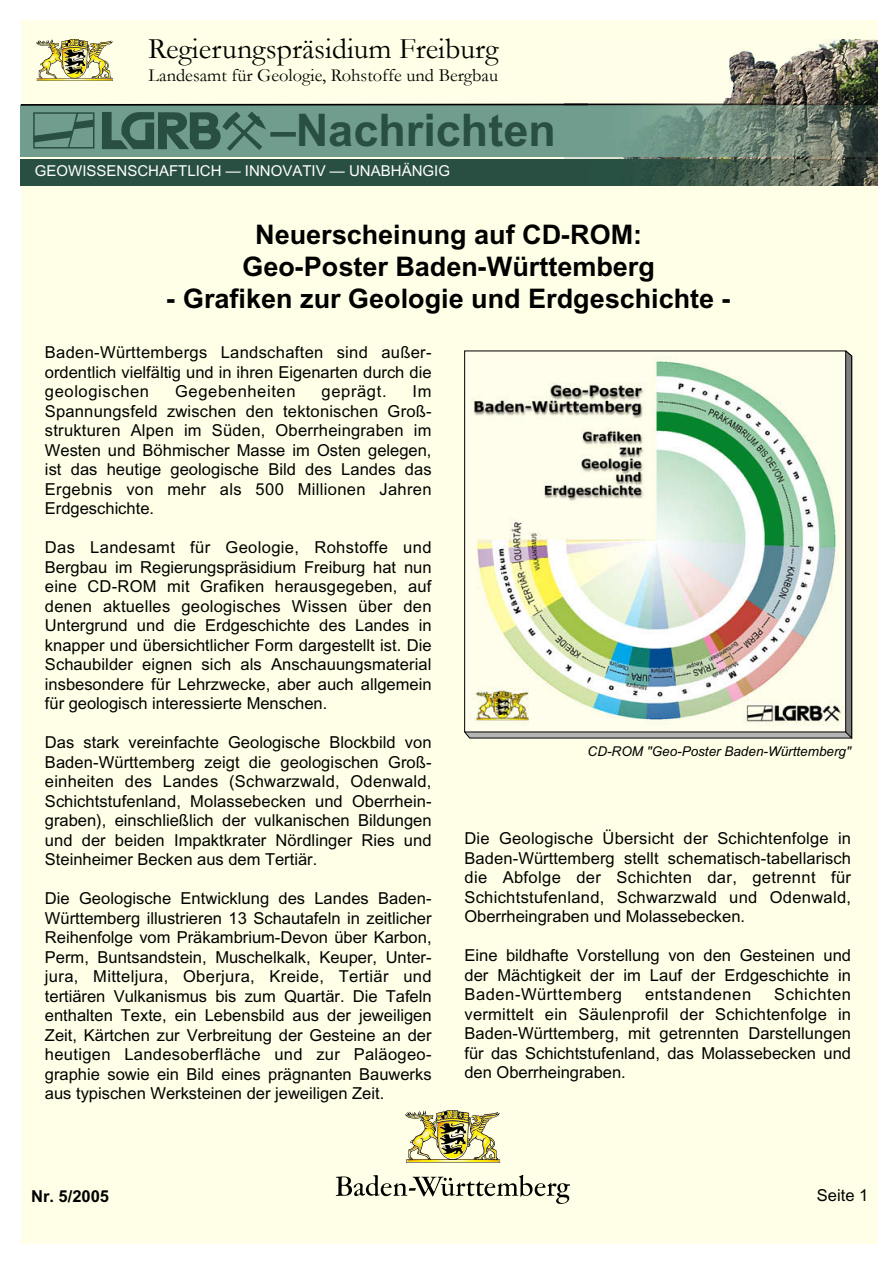
<style>
.page{position:relative;width:893px;height:1263px;background:#fff}
.page>*{position:absolute;margin:0;border:0;box-sizing:border-box;transform-origin:0 0}
.t1{font:700 45px "Arial";color:#294f42}
.t2{font:30px "Garamond";color:#000}
.t3{font:700 27px/32.2px "Arial";color:#000;text-align:center}
.t4{font:18.45px "Garamond";color:#000}
.t5{font:16.5px/19.5px "Arial";color:#000;text-align:justify}
.t6{font:16.5px "Arial";letter-spacing:.04em;color:#000}
.t7{font:16.5px "Arial";letter-spacing:.035em;color:#000}
.t8{font:700 16.5px "Arial";color:#000}
.t9{font:15px "Arial";color:#fff}
.t10{font:italic 13.5px "Arial";color:#000}
</style>
<div class="page">
<div style="left:21px;top:20px;width:856px;height:1224px;background:#ffffe7"></div>
<div style="left:21px;top:105px;width:680px;height:52px;background:#719d8e"></div>
<div style="left:33px;top:112px;width:61px;height:37px;border:2px solid #294f42"></div>
<svg style="left:34px;top:113px;width:60px;height:35px"></svg>
<svg style="left:102px;top:112px;width:164px;height:38px"></svg>
<img style="left:406px;top:1110px;width:95px;height:52px">
<svg style="left:336px;top:1175px;width:234px;height:29px"></svg>
<img style="left:564px;top:39px;width:313px;height:147px">
<div style="left:20px;top:159px;width:567px;height:27px;background:#294f42"></div>
<img style="left:37px;top:39px;width:76px;height:42px">
<hr style="left:21px;top:104px;width:567px;height:2px;background:#000">
<svg style="left:845px;top:350px;width:7px;height:389px;background:#6a6a6a"></svg>
<img style="left:473px;top:356px;width:368px;height:370px">
<div style="left:464px;top:351px;width:382px;height:381px;border:1px solid #000"></div>
<h2 class="t2" style="left:148px;top:29px;width:352px">Regierungspräsidium Freiburg</h2>
<p class="t4" style="left:149px;top:63px;width:351px">Landesamt für Geologie, Rohstoffe und Bergbau</p>
<h1 class="t1" style="left:271px;top:104px;width:287px">–Nachrichten</h1>
<p class="t9" style="left:35px;top:162px;width:417px">GEOWISSENSCHAFTLICH — INNOVATIV — UNABHÄNGIG</p>
<h3 class="t3" style="left:242px;top:218px;width:414px">Neuerscheinung auf CD-ROM:<br>Geo-Poster Baden-Württemberg</h3>
<h3 class="t3" style="left:167px;top:283px;width:566px">- Grafiken zur Geologie und Erdgeschichte -</h3>
<p class="t5" style="left:45px;top:343px;width:388px">Baden-Württembergs Landschaften sind außer&shy;ordentlich vielfältig und in ihren Eigenarten durch die geologischen</p>
<p class="t6" style="left:175px;top:382px;width:122px">Gegebenheiten</p>
<p class="t6" style="left:322px;top:382px;width:66px">geprägt.</p>
<p class="t5" style="left:45px;top:382px;width:388px;text-indent:368px">Im Spannungsfeld zwischen den tektonischen Groß&shy;strukturen Alpen im Süden, Oberrheingraben im Westen und Böhmischer Masse im Osten gelegen, ist das heutige geologische Bild des Landes das Ergebnis von mehr als 500 Millionen Jahren Erdgeschichte.</p>
<p class="t5" style="left:45px;top:538px;width:388px">Das Landesamt für Geologie, Rohstoffe und Bergbau im Regierungspräsidium Freiburg hat nun eine CD-ROM mit Grafiken herausgegeben, auf denen aktuelles geologisches Wissen über den Untergrund und die Erdgeschichte des Landes in knapper und übersichtlicher Form dargestellt ist. Die Schaubilder eignen sich als Anschauungsmaterial insbesondere für Lehrzwecke, aber auch allgemein für geologisch interessierte Menschen.</p>
<p class="t5" style="left:45px;top:733px;width:388px">Das stark vereinfachte Geologische Blockbild von Baden-Württemberg zeigt die geologischen Groß&shy;einheiten des Landes (Schwarzwald, Odenwald, Schichtstufenland, Molassebecken und Oberrhein&shy;graben), einschließlich der vulkanischen Bildungen und der beiden Impaktkrater Nördlinger Ries und Steinheimer Becken aus dem Tertiär.</p>
<p class="t5" style="left:45px;top:889px;width:388px">Die Geologische Entwicklung des Landes Baden-Württemberg illustrieren 13 Schautafeln in zeitlicher Reihenfolge vom Präkambrium-Devon über Karbon, Perm, Buntsandstein, Muschelkalk, Keuper, Unter&shy;jura, Mitteljura, Oberjura, Kreide, Tertiär und tertiären Vulkanismus bis zum Quartär. Die Tafeln enthalten Texte, ein Lebensbild aus der jeweiligen Zeit, Kärtchen zur Verbreitung der Gesteine an der heutigen Landesoberfläche und zur Paläogeo&shy;graphie sowie ein Bild eines prägnanten Bauwerks aus typischen Werksteinen der jeweiligen Zeit.</p>
<p class="t10" style="left:588px;top:743px;width:265px">CD-ROM "Geo-Poster Baden-Württemberg"</p>
<p class="t5" style="left:464px;top:829px;width:388px">Die Geologische Übersicht der Schichtenfolge in Baden-Württemberg stellt schematisch-tabellarisch die Abfolge der Schichten dar, getrennt für Schichtstufenland, Schwarzwald und Odenwald, Oberrheingraben und Molassebecken.</p>
<p class="t5" style="left:464px;top:946px;width:388px">Eine bildhafte Vorstellung von den Gesteinen und der Mächtigkeit der im Lauf der Erdgeschichte in Baden-Württemberg</p>
<p class="t5" style="left:464px;top:985px;width:388px;text-indent:310px">Schichten vermittelt ein Säulenprofil der Schichtenfolge in Baden-Württemberg, mit getrennten Darstellungen für das Schichtstufenland, das Molassebecken und den Oberrheingraben.</p>
<p class="t7" style="left:645px;top:985px;width:108px">entstandenen</p>
<p class="t8" style="left:31px;top:1187px;width:79px">Nr. 5/2005</p>
<p class="t5" style="left:817px;top:1185px;width:53px">Seite 1</p>
</div>
